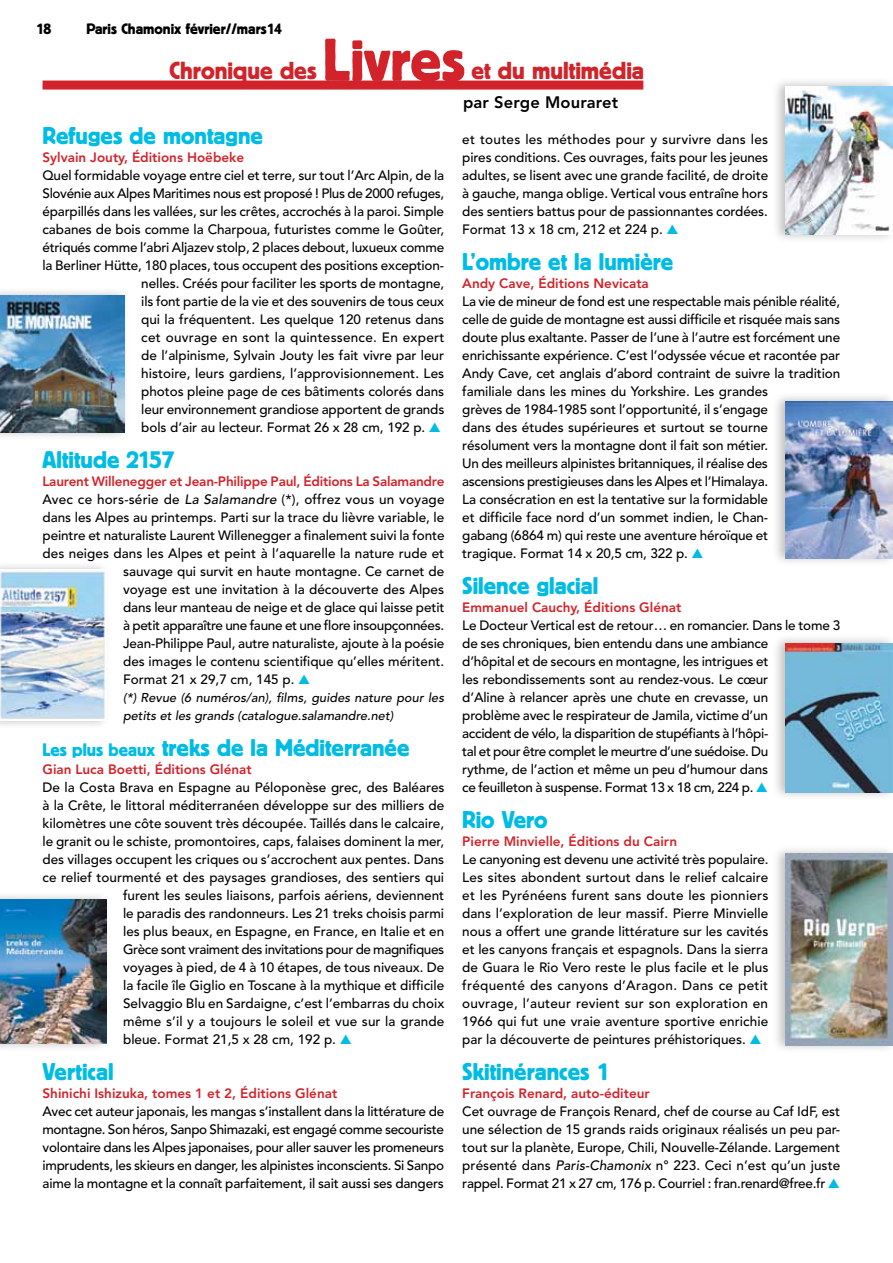
<style>
.page{position:relative;width:893px;height:1263px;background:#fff}
.page>*{position:absolute;margin:0;border:0;box-sizing:border-box;transform-origin:0 0}
.t1{font:60px "Block BE";color:#d2232a}
.t2{font:24.45px "Block BE";color:#d2232a}
.t3{font:24px "Block BE";color:#00bce4}
.t4{font:800 16.5px "Avenir";letter-spacing:.01em;color:#000}
.t5{font:15px "Block BE";color:#000}
.t6{font:500 13.5px/18px "Avenir";letter-spacing:-.005em;color:#000;text-align:justify}
.t7{font:800 13.5px "Avenir";color:#d2232a}
.t8{font:500 13.5px "Avenir";letter-spacing:.015em;color:#000}
.t9{font:500 13.5px "Avenir";letter-spacing:-.03em;color:#000}
.t10{font:italic 500 12.75px/18px "Avenir";color:#000}
.s1{color:#00bce4}
.s2{font-style:italic}
.s3{font-size:18px}
</style>
<div class="page">
<div style="left:0;top:890px;width:111px;height:163px;background:#000;opacity:.25"></div>
<img style="left:0;top:899px;width:106px;height:145px">
<div style="left:0;top:560px;width:111px;height:170px;background:#000;opacity:.25"></div>
<img style="left:0;top:569px;width:106px;height:152px">
<div style="left:0;top:287px;width:129px;height:154px;background:#000;opacity:.25"></div>
<img style="left:0;top:296px;width:124px;height:136px">
<div style="left:772px;top:392px;width:121px;height:175px;background:#000;opacity:.25"></div>
<img style="left:785px;top:401px;width:108px;height:157px">
<div style="left:772px;top:77px;width:121px;height:167px;background:#000;opacity:.25"></div>
<img style="left:785px;top:86px;width:108px;height:149px">
<div style="left:772px;top:634px;width:121px;height:167px;background:#000;opacity:.25"></div>
<img style="left:785px;top:643px;width:108px;height:149px">
<div style="left:772px;top:844px;width:121px;height:210px;background:#000;opacity:.25"></div>
<img style="left:785px;top:853px;width:108px;height:192px">
<div style="left:43px;top:81px;width:600px;height:9px;background:#d2232a"></div>
<p class="t5" style="left:36px;top:20px;width:17px">18</p>
<p class="t5" style="left:86px;top:20px;width:197px">Paris Chamonix février//mars14</p>
<h2 class="t2" style="left:169px;top:57px;width:149px">Chronique des</h2>
<h1 class="t1" style="left:323px;top:26px;width:144px">Livres</h1>
<h2 class="t2" style="left:471px;top:57px;width:174px">et du multimédia</h2>
<p class="t4" style="left:463px;top:93px;width:157px">par Serge Mouraret</p>
<h3 class="t3" style="left:43px;top:122px;width:222px">Refuges de montagne</h3>
<p class="t7" style="left:43px;top:149px;width:203px">Sylvain Jouty, Éditions Hoëbeke</p>
<p class="t6" style="left:43px;top:167px;width:403px;text-align:right">Quel formidable voyage entre ciel et terre, sur tout l’Arc Alpin, de la Slovénie aux Alpes Maritimes nous est proposé ! Plus de 2000 refuges, éparpillés dans les vallées, sur les crêtes, accrochés à la paroi. Simple cabanes de bois comme la Charpoua, futuristes comme le Goûter, étriqués comme l’abri Aljazev stolp, 2 places debout, luxueux comme la Berliner Hütte, 180 places, tous occupent des positions exception&shy;nelles. Créés pour faciliter les sports de montagne,<br>ils font partie de la vie et des souvenirs de tous ceux<br>qui la fréquentent. Les quelque 120 retenus dans<br>cet ouvrage en sont la quintessence. En expert<br>de l’alpinisme, Sylvain Jouty les fait vivre par leur<br>histoire, leurs gardiens, l’approvisionnement. Les<br>photos pleine page de ces bâtiments colorés dans<br>leur environnement grandiose apportent de grands<br>bols d’air au lecteur. Format 26 x 28 cm, 192 p. <span class="s1">▲</span></p>
<h3 class="t3" style="left:43px;top:446px;width:133px">Altitude 2157</h3>
<p class="t7" style="left:43px;top:473px;width:403px">Laurent Willenegger et Jean-Philippe Paul, Éditions La Salamandre</p>
<p class="t8" style="left:43px;top:492px;width:403px">Avec ce hors-série de <span class="s2">La Salamandre</span> (*), offrez vous un voyage</p>
<p class="t6" style="left:43px;top:509px;width:403px">dans les Alpes au printemps. Parti sur la trace du lièvre variable, le</p>
<p class="t6" style="left:43px;top:527px;width:404px">peintre et naturaliste Laurent Willenegger a finalement suivi la fonte</p>
<p class="t6" style="left:43px;top:545px;width:403px">des neiges dans les Alpes et peint à l’aquarelle la nature rude et</p>
<p class="t6" style="left:123px;top:563px;width:323px">sauvage qui survit en haute montagne. Ce carnet de</p>
<p class="t6" style="left:123px;top:581px;width:322px">voyage est une invitation à la découverte des Alpes</p>
<p class="t6" style="left:123px;top:599px;width:323px">dans leur manteau de neige et de glace qui laisse petit</p>
<p class="t6" style="left:123px;top:617px;width:323px">à petit apparaître une faune et une flore insoupçonnées.</p>
<p class="t6" style="left:123px;top:635px;width:323px">Jean-Philippe Paul, autre naturaliste, ajoute à la poésie</p>
<p class="t6" style="left:123px;top:653px;width:323px">des images le contenu scientifique qu’elles méritent.</p>
<p class="t6" style="left:123px;top:671px;width:189px">Format 21 x 29,7 cm, 145 p. <span class="s1">▲</span></p>
<p class="t10" style="left:123px;top:689px;width:322px">(*) Revue (6 numéros/an), films, guides nature pour les petits et les grands (catalogue.salamandre.net)</p>
<h3 class="t3" style="left:43px;top:734px;width:369px"><span class="s3">Les plus beaux</span> treks de la Méditerranée</h3>
<p class="t7" style="left:43px;top:761px;width:211px">Gian Luca Boetti, Éditions Glénat</p>
<p class="t6" style="left:43px;top:779px;width:403px">De la Costa Brava en Espagne au Péloponèse grec, des Baléares</p>
<p class="t6" style="left:43px;top:797px;width:403px">à la Crête, le littoral méditerranéen développe sur des milliers de</p>
<p class="t6" style="left:43px;top:815px;width:403px">kilomètres une côte souvent très découpée. Taillés dans le calcaire,</p>
<p class="t6" style="left:43px;top:833px;width:403px">le granit ou le schiste, promontoires, caps, falaises dominent la mer,</p>
<p class="t6" style="left:43px;top:851px;width:403px">des villages occupent les criques ou s’accrochent aux pentes. Dans</p>
<p class="t6" style="left:43px;top:869px;width:403px">ce relief tourmenté et des paysages grandioses, des sentiers qui</p>
<p class="t6" style="left:123px;top:887px;width:323px">furent les seules liaisons, parfois aériens, deviennent</p>
<p class="t6" style="left:123px;top:905px;width:322px">le paradis des randonneurs. Les 21 treks choisis parmi</p>
<p class="t6" style="left:123px;top:923px;width:323px">les plus beaux, en Espagne, en France, en Italie et en</p>
<p class="t9" style="left:123px;top:941px;width:323px">Grèce sont vraiment des invitations pour de magnifiques</p>
<p class="t6" style="left:123px;top:959px;width:323px">voyages à pied, de 4 à 10 étapes, de tous niveaux. De</p>
<p class="t6" style="left:123px;top:977px;width:323px">la facile île Giglio en Toscane à la mythique et difficile</p>
<p class="t6" style="left:123px;top:995px;width:323px">Selvaggio Blu en Sardaigne, c’est l’embarras du choix</p>
<p class="t6" style="left:123px;top:1013px;width:323px">même s’il y a toujours le soleil et vue sur la grande</p>
<p class="t6" style="left:123px;top:1031px;width:230px">bleue. Format 21,5 x 28 cm, 192 p. <span class="s1">▲</span></p>
<h3 class="t3" style="left:43px;top:1058px;width:73px">Vertical</h3>
<p class="t7" style="left:43px;top:1085px;width:296px">Shinichi Ishizuka, tomes 1 et 2, Éditions Glénat</p>
<p class="t6" style="left:43px;top:1103px;width:403px">Avec cet auteur japonais, les mangas s’installent dans la littérature de montagne. Son héros, Sanpo Shimazaki, est engagé comme secouriste volontaire dans les Alpes japonaises, pour aller sauver les promeneurs imprudents, les skieurs en danger, les alpinistes inconscients. Si Sanpo aime la montagne et la connaît parfaitement, il sait aussi ses dangers</p>
<p class="t6" style="left:462px;top:131px;width:307px">et toutes les méthodes pour y survivre dans les pires conditions. Ces ouvrages, faits pour les jeunes adultes, se lisent avec une grande facilité, de droite à gauche, manga oblige. Vertical vous entraîne hors des sentiers battus pour de passionnantes cordées.<br>Format 13 x 18 cm, 212 et 224 p. <span class="s1">▲</span></p>
<h3 class="t3" style="left:462px;top:248px;width:213px">L’ombre et la lumière</h3>
<p class="t7" style="left:462px;top:275px;width:188px">Andy Cave, Éditions Nevicata</p>
<p class="t6" style="left:462px;top:293px;width:379px;text-align:left">La vie de mineur de fond est une respectable mais pénible réalité, celle de guide de montagne est aussi difficile et risquée mais sans doute plus exaltante. Passer de l’une à l’autre est forcément une enrichissante expérience. C’est l’odyssée vécue et racontée par Andy Cave, cet anglais d’abord contraint de suivre la tradition familiale dans les mines du Yorkshire. Les grandes<br>grèves de 1984-1985 sont l’opportunité, il s’engage<br>dans des études supérieures et surtout se tourne<br>résolument vers la montagne dont il fait son métier.<br>Un des meilleurs alpinistes britanniques, il réalise des<br>ascensions prestigieuses dans les Alpes et l’Himalaya.<br>La consécration en est la tentative sur la formidable<br>et difficile face nord d’un sommet indien, le Chan-<br>gabang (6864 m) qui reste une aventure héroïque et<br>tragique. Format 14 x 20,5 cm, 322 p. <span class="s1">▲</span></p>
<h3 class="t3" style="left:462px;top:572px;width:137px">Silence glacial</h3>
<p class="t7" style="left:462px;top:599px;width:221px">Emmanuel Cauchy, Éditions Glénat</p>
<p class="t6" style="left:462px;top:617px;width:379px;text-align:left">Le Docteur Vertical est de retour… en romancier. Dans le tome 3 de ses chroniques, bien entendu dans une ambiance<br>d’hôpital et de secours en montagne, les intrigues et<br>les rebondissements sont au rendez-vous. Le cœur<br>d’Aline à relancer après une chute en crevasse, un<br>problème avec le respirateur de Jamila, victime d’un<br>accident de vélo, la disparition de stupéfiants à l’hôpi-<br>tal et pour être complet le meurtre d’une suédoise. Du<br>rythme, de l’action et même un peu d’humour dans<br>ce feuilleton à suspense. Format 13 x 18 cm, 224 p. <span class="s1">▲</span></p>
<h3 class="t3" style="left:462px;top:806px;width:87px">Rio Vero</h3>
<p class="t7" style="left:462px;top:833px;width:216px">Pierre Minvielle, Éditions du Cairn</p>
<p class="t6" style="left:462px;top:851px;width:308px">Le canyoning est devenu une activité très populaire.<br>Les sites abondent surtout dans le relief calcaire et les Pyrénéens furent sans doute les pionniers dans l’exploration de leur massif. Pierre Minvielle nous a offert une grande littérature sur les cavités et les canyons français et espagnols. Dans la sierra de Guara le Rio Vero reste le plus facile et le plus fréquenté des canyons d’Aragon. Dans ce petit ouvrage, l’auteur revient sur son exploration en 1966 qui fut une vraie aventure sportive enrichie par la découverte de peintures préhistoriques. <span class="s1">▲</span></p>
<h3 class="t3" style="left:462px;top:1058px;width:149px">Skitinérances 1</h3>
<p class="t7" style="left:462px;top:1085px;width:189px">François Renard, auto-éditeur</p>
<p class="t6" style="left:462px;top:1103px;width:379px">Cet ouvrage de François Renard, chef de course au Caf IdF, est une sélection de 15 grands raids originaux réalisés un peu par&shy;tout sur la planète, Europe, Chili, Nouvelle-Zélande. Largement présenté dans <span class="s2">Paris-Chamonix</span> n° 223. Ceci n’est qu’un juste rappel. Format 21 x 27 cm, 176 p. Courriel : fran.renard@free.fr <span class="s1">▲</span></p>
</div>
